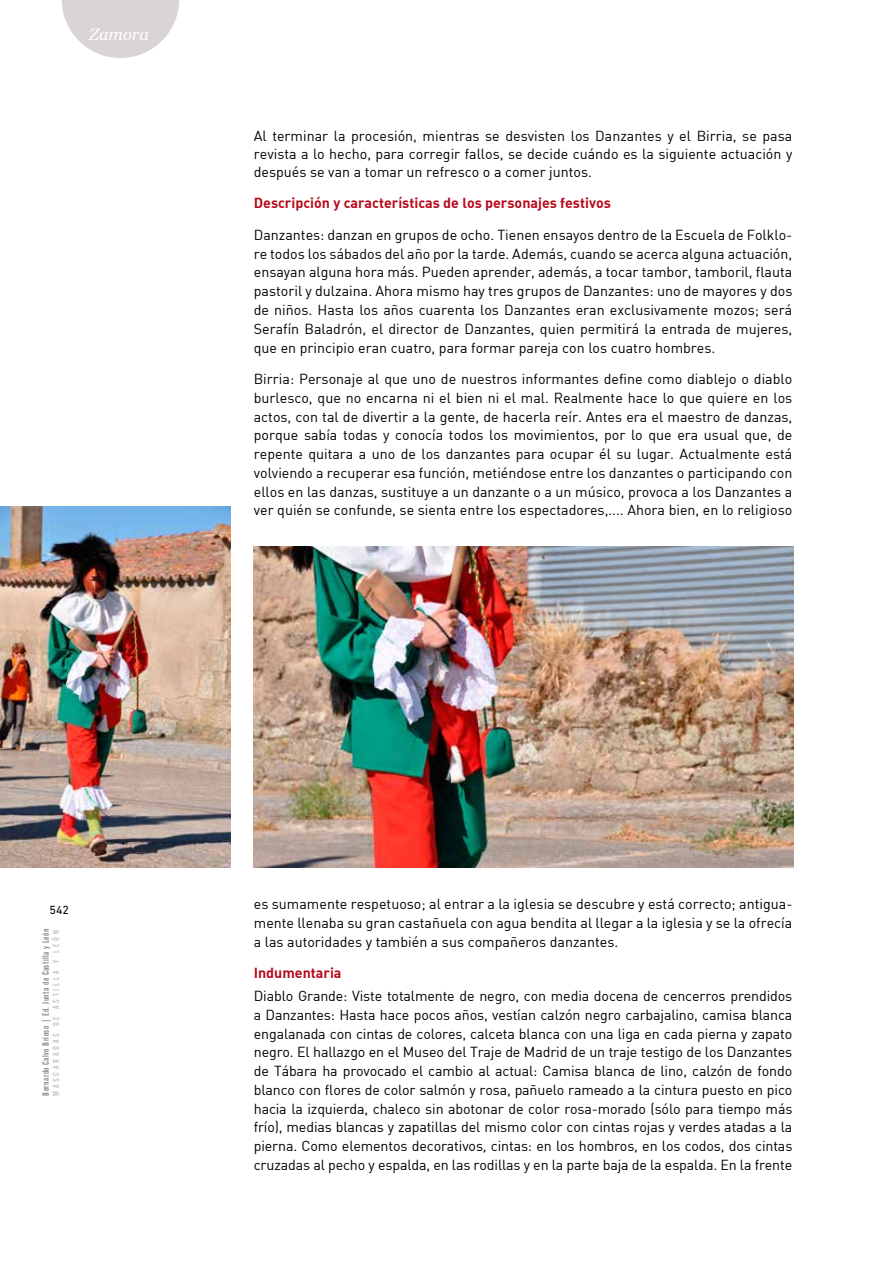
<style>
.page{position:relative;width:893px;height:1263px;background:#fff}
.page>*{position:absolute;margin:0;border:0;box-sizing:border-box;transform-origin:0 0}
.t1{font:italic 16.5px "Georgia";color:#fff}
.t2{font:14.25px/18.8px "DIN";color:#000;text-align:justify}
.t3{font:14.25px "DIN Bold Alternate";color:#b70a1b}
.t4{font:12px "DIN Next LT Pro";color:#000}
.t5{font:9px "Alternate Gothic No 2 BT";letter-spacing:.05em;color:#87888a}
.t6{font:9px "Alternate Gothic No 2 BT";letter-spacing:.31em;color:#c6c7c8}
</style>
<div class="page">
<svg style="left:62px;top:0;width:117px;height:58px"></svg>
<img style="left:254px;top:547px;width:540px;height:320px">
<img style="left:0;top:506px;width:230px;height:361px">
<p class="t1" style="left:89px;top:22px;width:61px">Zamora</p>
<p class="t2" style="left:254px;top:127px;width:540px;line-height:18px">Al terminar la procesión, mientras se desvisten los Danzantes y el Birria, se pasa revista a lo hecho, para corregir fallos, se decide cuándo es la siguiente actuación y después se van a tomar un refresco o a comer juntos.</p>
<p class="t3" style="left:254px;top:194px;width:359px">Descripción y características de los personajes festivos</p>
<p class="t2" style="left:254px;top:225px;width:540px">Danzantes: danzan en grupos de ocho. Tienen ensayos dentro de la Escuela de Folklo&shy;re todos los sábados del año por la tarde. Además, cuando se acerca alguna actuación, ensayan alguna hora más. Pueden aprender, además, a tocar tambor, tamboril, flauta pastoril y dulzaina. Ahora mismo hay tres grupos de Danzantes: uno de mayores y dos de niños. Hasta los años cuarenta los Danzantes eran exclusivamente mozos; será Serafín Baladrón, el director de Danzantes, quien permitirá la entrada de mujeres, que en principio eran cuatro, para formar pareja con los cuatro hombres.</p>
<p class="t2" style="left:254px;top:369px;width:540px">Birria: Personaje al que uno de nuestros informantes define como diablejo o diablo burlesco, que no encarna ni el bien ni el mal. Realmente hace lo que quiere en los actos, con tal de divertir a la gente, de hacerla reír. Antes era el maestro de danzas, porque sabía todas y conocía todos los movimientos, por lo que era usual que, de repente quitara a uno de los danzantes para ocupar él su lugar. Actualmente está volviendo a recuperar esa función, metiéndose entre los danzantes o participando con ellos en las danzas, sustituye a un danzante o a un músico, provoca a los Danzantes a ver quién se confunde, se sienta entre los espectadores,.... Ahora bien, en lo religioso</p>
<p class="t4" style="left:50px;top:903px;width:21px">542</p>
<p class="t5" style="left:41px;top:1096px;width:168px;rotate:-90deg">Bernardo Calvo Brioso | Ed. Junta de Castilla y León</p>
<p class="t6" style="left:51px;top:1096px;width:168px;rotate:-90deg">MASCARADAS DE ASTILLA Y LEÓN</p>
<p class="t2" style="left:254px;top:894px;width:540px">es sumamente respetuoso; al entrar a la iglesia se descubre y está correcto; antigua&shy;mente llenaba su gran castañuela con agua bendita al llegar a la iglesia y se la ofrecía a las autoridades y también a sus compañeros danzantes.</p>
<p class="t3" style="left:254px;top:964px;width:89px">Indumentaria</p>
<p class="t2" style="left:254px;top:986px;width:540px">Diablo Grande: Viste totalmente de negro, con media docena de cencerros prendidos a Danzantes: Hasta hace pocos años, vestían calzón negro carbajalino, camisa blanca engalanada con cintas de colores, calceta blanca con una liga en cada pierna y zapato negro. El hallazgo en el Museo del Traje de Madrid de un traje testigo de los Danzantes de Tábara ha provocado el cambio al actual: Camisa blanca de lino, calzón de fondo blanco con flores de color salmón y rosa, pañuelo rameado a la cintura puesto en pico hacia la izquierda, chaleco sin abotonar de color rosa-morado (sólo para tiempo más frío), medias blancas y zapatillas del mismo color con cintas rojas y verdes atadas a la pierna. Como elementos decorativos, cintas: en los hombros, en los codos, dos cintas cruzadas al pecho y espalda, en las rodillas y en la parte baja de la espalda. En la frente</p>
</div>
